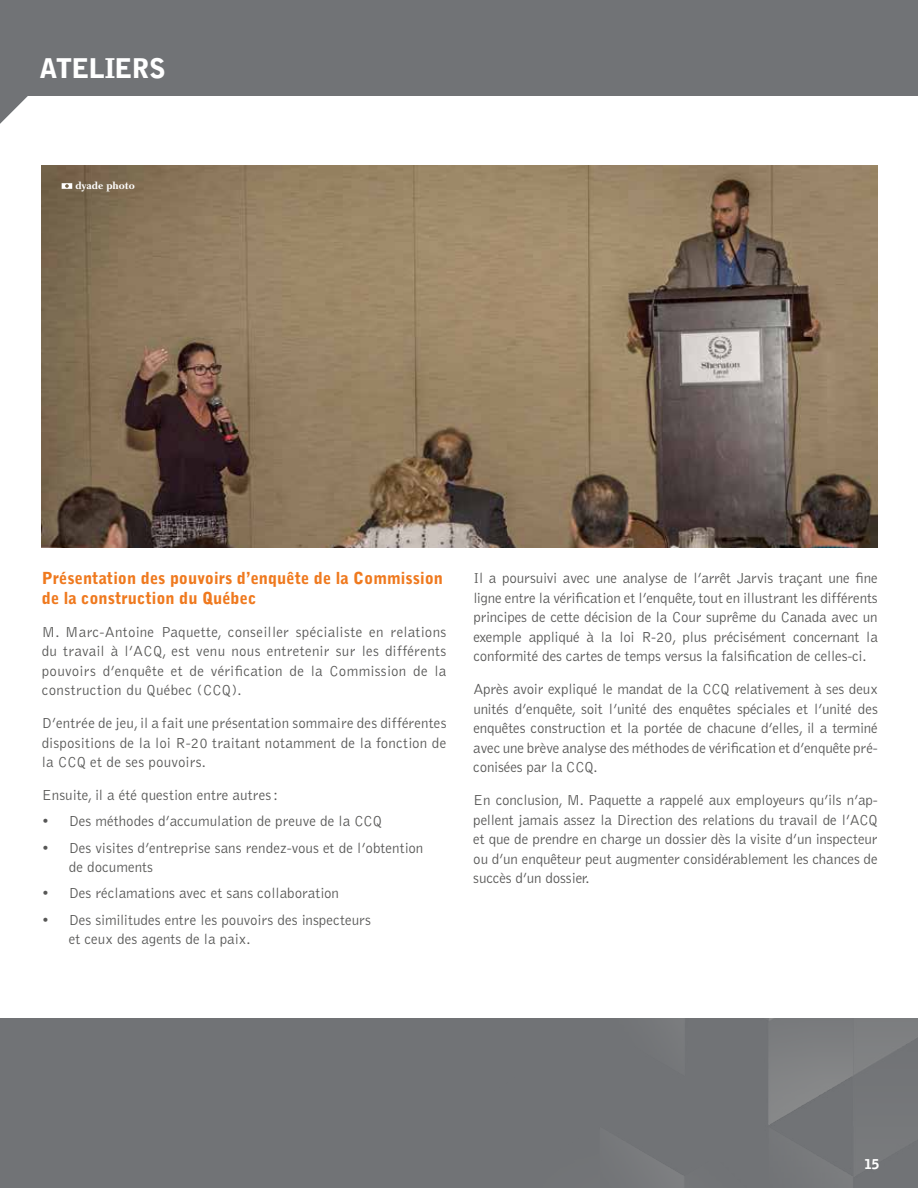
<style>
.page{position:relative;width:918px;height:1188px;background:#fff}
.page>*{position:absolute;margin:0;border:0;box-sizing:border-box;transform-origin:0 0}
.t1{font:900 27px "Bell Gothic Std";letter-spacing:.01em;color:#fff}
.t2{font:900 27px "Bell Gothic Std";letter-spacing:-.025em;color:#fff}
.t3{font:900 16.5px/19.5px "Bell Gothic Std";color:#ef791e}
.t4{font:300 15px/19.5px "Bell Gothic Std";color:#575756;text-align:justify}
.t5{font:900 13.5px "Bell Gothic Std";color:#fff}
.t6{font:700 10.5px "Charlotte Std";color:#fff}
</style>
<div class="page">
<svg style="left:0;top:95px;width:35px;height:29px"></svg>
<div style="left:0;top:1019px;width:918px;height:169px;background:#717376"></div>
<img style="left:650px;top:1019px;width:268px;height:169px">
<div style="left:0;top:0;width:918px;height:95px;background:#717376"></div>
<img style="left:42px;top:166px;width:836px;height:382px">
<svg style="left:62px;top:183px;width:10px;height:6px"></svg>
<h1 class="t1" style="left:42px;top:39px;width:134px">ATELIERS</h1>
<h1 class="t2" style="left:39px;top:52px;width:128px">ATELIERS</h1>
<p class="t6" style="left:76px;top:179px;width:61px">dyade photo</p>
<p class="t3" style="left:42px;top:569px;width:403px">Présentation des pouvoirs d’enquête de la Commission de la construction du Québec</p>
<p class="t4" style="left:42px;top:622px;width:406px">M. Marc-Antoine Paquette, conseiller spécialiste en relations du travail à l’ACQ, est venu nous entretenir sur les différents pouvoirs d’enquête et de vérification de la Commission de la construction du Québec (CCQ).</p>
<p class="t4" style="left:42px;top:714px;width:406px">D’entrée de jeu, il a fait une présentation sommaire des différentes dispositions de la loi R-20 traitant notamment de la fonction de la CCQ et de ses pouvoirs.</p>
<p class="t4" style="left:42px;top:786px;width:238px">Ensuite, il a été question entre autres:</p>
<p class="t4" style="left:42px;top:812px;width:341px">• Des méthodes d’accumulation de preuve de la CCQ</p>
<p class="t4" style="left:69px;top:838px;width:356px;text-indent:-27px">• Des visites d’entreprise sans rendez-vous et de l’obtention de documents</p>
<p class="t4" style="left:42px;top:884px;width:299px">• Des réclamations avec et sans collaboration</p>
<p class="t4" style="left:69px;top:910px;width:304px;text-indent:-27px">• Des similitudes entre les pouvoirs des inspecteurs et ceux des agents de la paix.</p>
<p class="t4" style="left:473px;top:569px;width:406px">Il a poursuivi avec une analyse de l’arrêt Jarvis traçant une fine ligne entre la vérification et l’enquête, tout en illustrant les différents principes de cette décision de la Cour suprême du Canada avec un exemple appliqué à la loi R-20, plus précisément concernant la conformité des cartes de temps versus la falsification de celles-ci.</p>
<p class="t4" style="left:473px;top:680px;width:406px">Après avoir expliqué le mandat de la CCQ relativement à ses deux unités d’enquête, soit l’unité des enquêtes spéciales et l’unité des enquêtes construction et la portée de chacune d’elles, il a terminé avec une brève analyse des méthodes de vérification et d’enquête pré&shy;conisées par la CCQ.</p>
<p class="t4" style="left:473px;top:791px;width:406px">En conclusion, M. Paquette a rappelé aux employeurs qu’ils n’ap&shy;pellent jamais assez la Direction des relations du travail de l’ACQ et que de prendre en charge un dossier dès la visite d’un inspecteur ou d’un enquêteur peut augmenter considérablement les chances de succès d’un dossier.</p>
<p class="t5" style="left:864px;top:1156px;width:17px">15</p>
</div>
